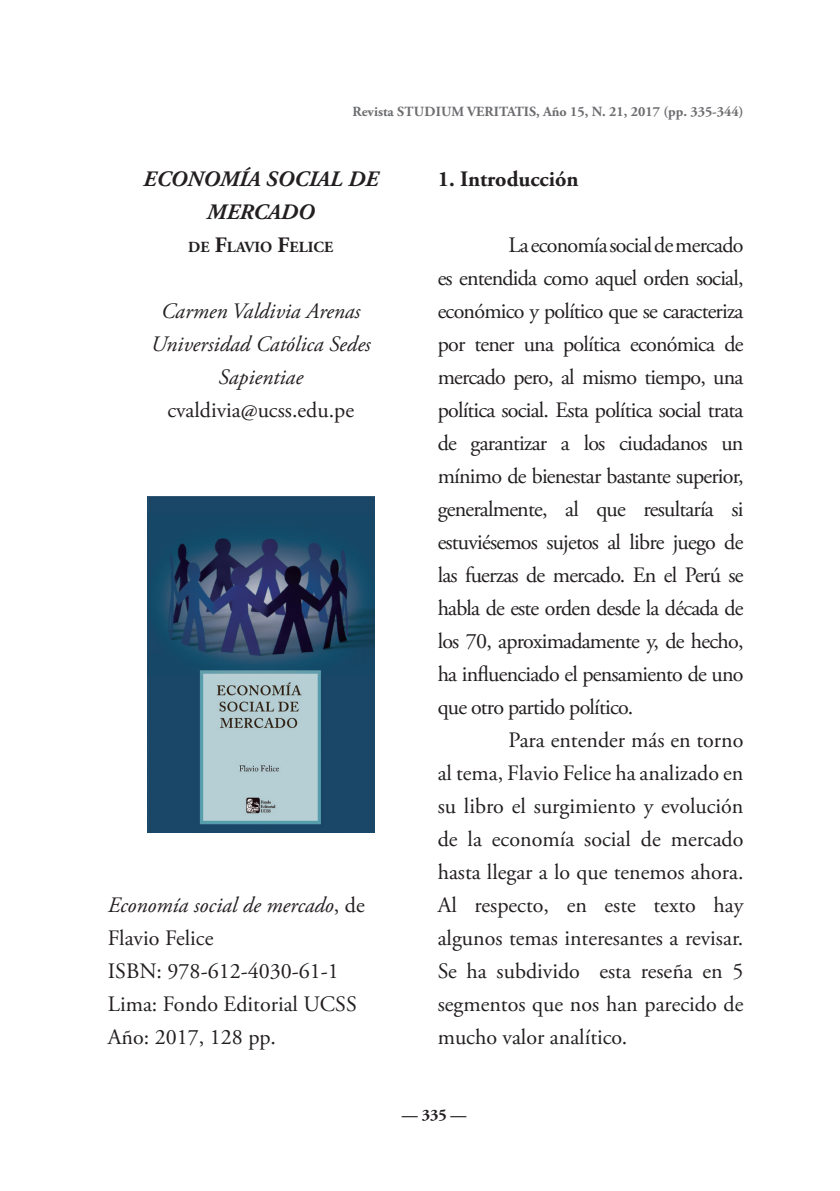
<style>
.page{position:relative;width:840px;height:1191px;background:#fff}
.page>*{position:absolute;margin:0;border:0;box-sizing:border-box;transform-origin:0 0}
.t1{font:22px/33px "Adobe Garamond Pro";color:#231f20;text-align:justify}
.t2{font:italic 22px/33px "Adobe Garamond Pro";color:#231f20;text-align:center}
.t3{font:italic 700 22px/33px "Adobe Garamond Pro";color:#231f20;text-align:center}
.t4{font:700 22px "Adobe Garamond Pro";color:#231f20}
.Normal__Web{font:700 16px "Adobe Garamond Pro";color:#231f20}
.t5{font:700 15.4px "Adobe Garamond Pro";color:#231f20}
.TITULARES{font:700 14px "Adobe Garamond Pro";color:#6c6d70}
.s1{font-size:22px}
.s2{font-style:normal}
</style>
<div class="page">
<img style="left:147px;top:496px;width:227px;height:336px">
<p class="TITULARES" style="left:352px;top:104px;width:392px">Revista STUDIUM VERITATIS, Año 15, N. 21, 2017 (pp. 335-344)</p>
<p class="t3" style="left:143px;top:163px;width:236px">ECONOMÍA SOCIAL DE<br>MERCADO</p>
<p class="t5" style="left:188px;top:238px;width:146px">DE <span class="s1">F</span>LAVIO <span class="s1">F</span>ELICE</p>
<p class="t2" style="left:161px;top:295px;width:200px">Carmen Valdivia Arenas</p>
<p class="t2" style="left:151px;top:328px;width:221px">Universidad Católica Sedes<br>Sapientiae</p>
<p class="t1" style="left:167px;top:394px;width:188px">cvaldivia@ucss.edu.pe</p>
<p class="t2" style="left:108px;top:889px;width:258px">Economía social de mercado<span class="s2">, de</span></p>
<p class="t1" style="left:108px;top:922px;width:107px">Flavio Felice</p>
<p class="t1" style="left:108px;top:955px;width:232px">ISBN: 978-612-4030-61-1</p>
<p class="t1" style="left:108px;top:988px;width:250px">Lima: Fondo Editorial UCSS</p>
<p class="t1" style="left:108px;top:1021px;width:169px">Año: 2017, 128 pp.</p>
<p class="t4" style="left:437px;top:166px;width:142px">1. Introducción</p>
<p class="t1" style="left:437px;top:229px;width:307px;text-indent:71px">La economía social de mercado es entendida como aquel orden social, económico y político que se caracteriza por tener una política económica de mercado pero, al mismo tiempo, una política social. Esta política social trata de garantizar a los ciudadanos un mínimo de bienestar bastante superior, generalmente, al que resultaría si estuviésemos sujetos al libre juego de las fuerzas de mercado. En el Perú se habla de este orden desde la década de los 70, aproximadamente y, de hecho, ha influenciado el pensamiento de uno que otro partido político.</p>
<p class="t1" style="left:437px;top:724px;width:307px;text-indent:71px">Para entender más en torno al tema, Flavio Felice ha analizado en su libro el surgimiento y evolución de la economía social de mercado hasta llegar a lo que tenemos ahora.<br>Al respecto, en este texto hay algunos temas interesantes a revisar.<br>Se ha subdivido esta reseña en 5 segmentos que nos han parecido de mucho valor analítico.</p>
<p class="Normal__Web" style="left:401px;top:1105px;width:66px">— 335 —</p>
</div>
